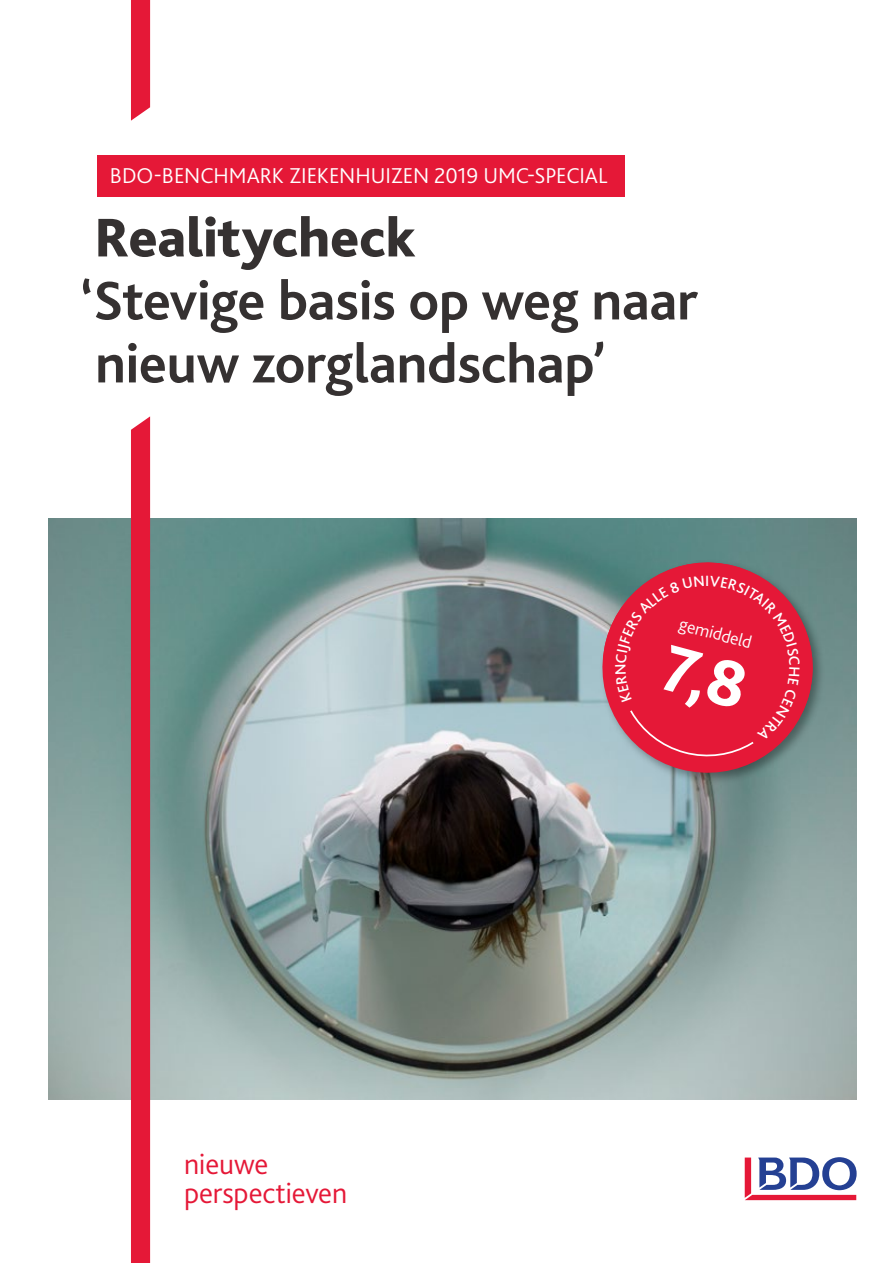
<style>
.page{position:relative;width:893px;height:1263px;background:#fff}
.page>*{position:absolute;margin:0;border:0;box-sizing:border-box;transform-origin:0 0}
.t1{font:700 57px/63px "Bliss 2";letter-spacing:-.005em;color:#353131}
.t2{font:800 57px "Bliss 2";letter-spacing:-.005em;color:#353131}
.t3{font:300 30px/28.5px "Bliss 2";letter-spacing:-.005em;color:#e51837}
.t4{font:300 22.5px "Bliss 2";letter-spacing:-.005em;color:#fff}
.t5{font:300 18px "Bliss 2";color:#fff}
.t6{font:500 15.6px "Bliss 2";color:#fff}
</style>
<div class="page">
<img style="left:49px;top:519px;width:808px;height:581px">
<svg style="left:745px;top:1157px;width:112px;height:43px"></svg>
<div style="left:97px;top:155px;width:528px;height:41px;background:#e51837"></div>
<div style="left:131px;top:416px;width:19px;height:847px;background:#e51837"></div>
<div style="left:131px;top:0;width:19px;height:121px;background:#e51837"></div>
<svg style="left:591px;top:551px;width:233px;height:233px;background:#909a9e"></svg>
<svg style="left:595px;top:551px;width:229px;height:205px;background:#788889"></svg>
<svg style="left:608px;top:568px;width:199px;height:197px;background:#d42b45"></svg>
<p class="t4" style="left:110px;top:161px;width:499px">BDO-BENCHMARK ZIEKENHUIZEN 2019 UMC-SPECIAL</p>
<p class="t2" style="left:94px;top:202px;width:323px">Realitycheck</p>
<p class="t1" style="left:80px;top:268px;width:619px">‘Stevige basis op weg naar nieuw zorglandschap’</p>
<p class="t3" style="left:184px;top:1149px;width:165px">nieuwe perspectieven</p>
<p class="t6" style="left:705px;top:571px;width:6px">I</p>
<p class="t5" style="left:683px;top:613px;width:76px;rotate:15deg">gemiddeld</p>
</div>
